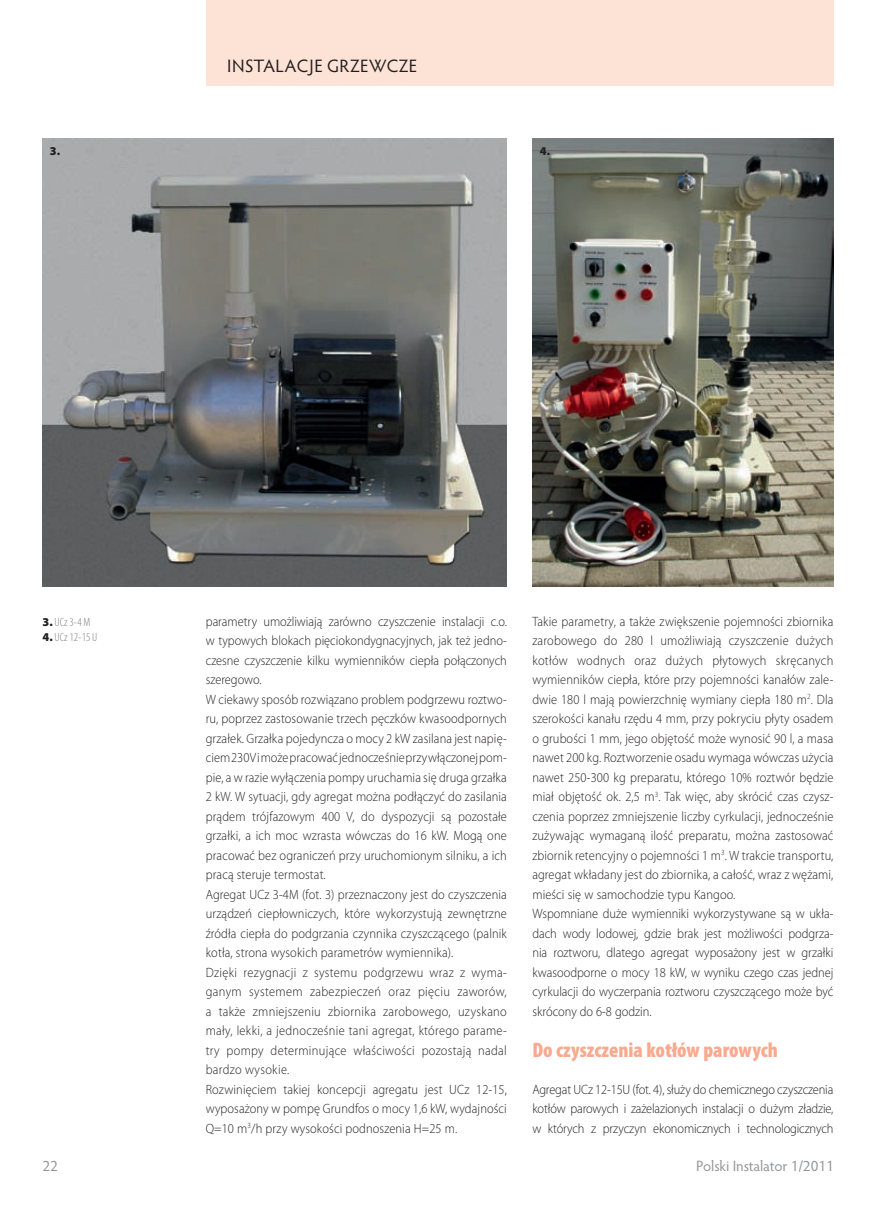
<style>
.page{position:relative;width:893px;height:1212px;background:#fff}
.page>*{position:absolute;margin:0;border:0;box-sizing:border-box;transform-origin:0 0}
.t1{font:900 condensed 21px "Myriad Pro";color:#f8a98e}
.t2{font:18px "Hypatia Sans Pro";letter-spacing:.025em;color:#231f20}
.t3{font:15px "Hypatia Sans Pro";letter-spacing:-.005em;color:#939598}
.t4{font:300 13.5px/19.5px "Myriad Pro";letter-spacing:.01em;color:#231f20;scale:.92 1}
.t5{font:300 condensed 12px "Myriad Pro";color:#808285}
.t6{font:900 12px "Myriad Pro";color:#231f20}
.s1{font-weight:900;font-stretch:normal;color:#231f20}
</style>
<div class="page">
<div style="left:206px;top:0;width:627px;height:85px;background:#fde2d6"></div>
<img style="left:43px;top:138px;width:464px;height:449px">
<img style="left:532px;top:138px;width:301px;height:449px">
<h2 class="t2" style="left:227px;top:54px;width:191px">INSTALACJE GRZEWCZE</h2>
<p class="t6" style="left:50px;top:144px;width:12px">3.</p>
<p class="t6" style="left:540px;top:144px;width:12px">4.</p>
<p class="t5" style="left:43px;top:616px;width:49px"><span class="s1">3.</span> UCz 3-4 M</p>
<p class="t5" style="left:43px;top:630px;width:56px"><span class="s1">4.</span> UCz 12-15 U</p>
<p class="t4" style="left:206px;top:612px;width:329px">parametry umożliwiają zarówno czyszczenie instalacji c.o. w typowych blokach pięciokondygnacyjnych, jak też jedno&shy;czesne czyszczenie kilku wymienników ciepła połączonych szeregowo.<br>W ciekawy sposób rozwiązano problem podgrzewu roztwo&shy;ru, poprzez zastosowanie trzech pęczków kwasoodpornych grzałek. Grzałka pojedyncza o mocy 2 kW zasilana jest napię&shy;ciem 230 V i może pracować jednocześnie przy włączonej pom&shy;pie, a w razie wyłączenia pompy uruchamia się druga grzałka 2 kW. W sytuacji, gdy agregat można podłączyć do zasilania prądem trójfazowym 400 V, do dyspozycji są pozostałe grzałki, a ich moc wzrasta wówczas do 16 kW. Mogą one pracować bez ograniczeń przy uruchomionym silniku, a ich pracą steruje termostat.<br>Agregat UCz 3-4M (fot. 3) przeznaczony jest do czyszczenia urządzeń ciepłowniczych, które wykorzystują zewnętrzne źródła ciepła do podgrzania czynnika czyszczącego (palnik kotła, strona wysokich parametrów wymiennika).<br>Dzięki rezygnacji z systemu podgrzewu wraz z wyma&shy;ganym systemem zabezpieczeń oraz pięciu zaworów, a także zmniejszeniu zbiornika zarobowego, uzyskano mały, lekki, a jednocześnie tani agregat, którego parame&shy;try pompy determinujące właściwości pozostają nadal bardzo wysokie.<br>Rozwinięciem takiej koncepcji agregatu jest UCz 12-15, wyposażony w pompę Grundfos o mocy 1,6 kW, wydajności Q=10 m<sup>3</sup>/h przy wysokości podnoszenia H=25 m.</p>
<p class="t4" style="left:532px;top:612px;width:329px">Takie parametry, a także zwiększenie pojemności zbiornika zarobowego do 280 l umożliwiają czyszczenie dużych kotłów wodnych oraz dużych płytowych skręcanych wymienników ciepła, które przy pojemności kanałów zale&shy;dwie 180 l mają powierzchnię wymiany ciepła 180 m<sup>2</sup>. Dla szerokości kanału rzędu 4 mm, przy pokryciu płyty osadem o grubości 1 mm, jego objętość może wynosić 90 l, a masa nawet 200 kg. Roztworzenie osadu wymaga wówczas użycia nawet 250-300 kg preparatu, którego 10% roztwór będzie miał objętość ok. 2,5 m<sup>3</sup>. Tak więc, aby skrócić czas czysz&shy;czenia poprzez zmniejszenie liczby cyrkulacji, jednocześnie zużywając wymaganą ilość preparatu, można zastosować zbiornik retencyjny o pojemności 1 m<sup>3</sup>. W trakcie transportu, agregat wkładany jest do zbiornika, a całość, wraz z wężami, mieści się w samochodzie typu Kangoo.<br>Wspomniane duże wymienniki wykorzystywane są w ukła&shy;dach wody lodowej, gdzie brak jest możliwości podgrza&shy;nia roztworu, dlatego agregat wyposażony jest w grzałki kwasoodporne o mocy 18 kW, w wyniku czego czas jednej cyrkulacji do wyczerpania roztworu czyszczącego może być skrócony do 6-8 godzin.</p>
<h1 class="t1" style="left:532px;top:1039px;width:247px">Do czyszczenia kotłów parowych</h1>
<p class="t4" style="left:532px;top:1080px;width:329px;text-align:justify">Agregat UCz 12-15U (fot. 4), służy do chemicznego czyszczenia kotłów parowych i zażelazionych instalacji o dużym zładzie, w których z przyczyn ekonomicznych i technologicznych</p>
<p class="t3" style="left:43px;top:1156px;width:17px">22</p>
<p class="t3" style="left:696px;top:1156px;width:139px">Polski Instalator 1/2011</p>
</div>
